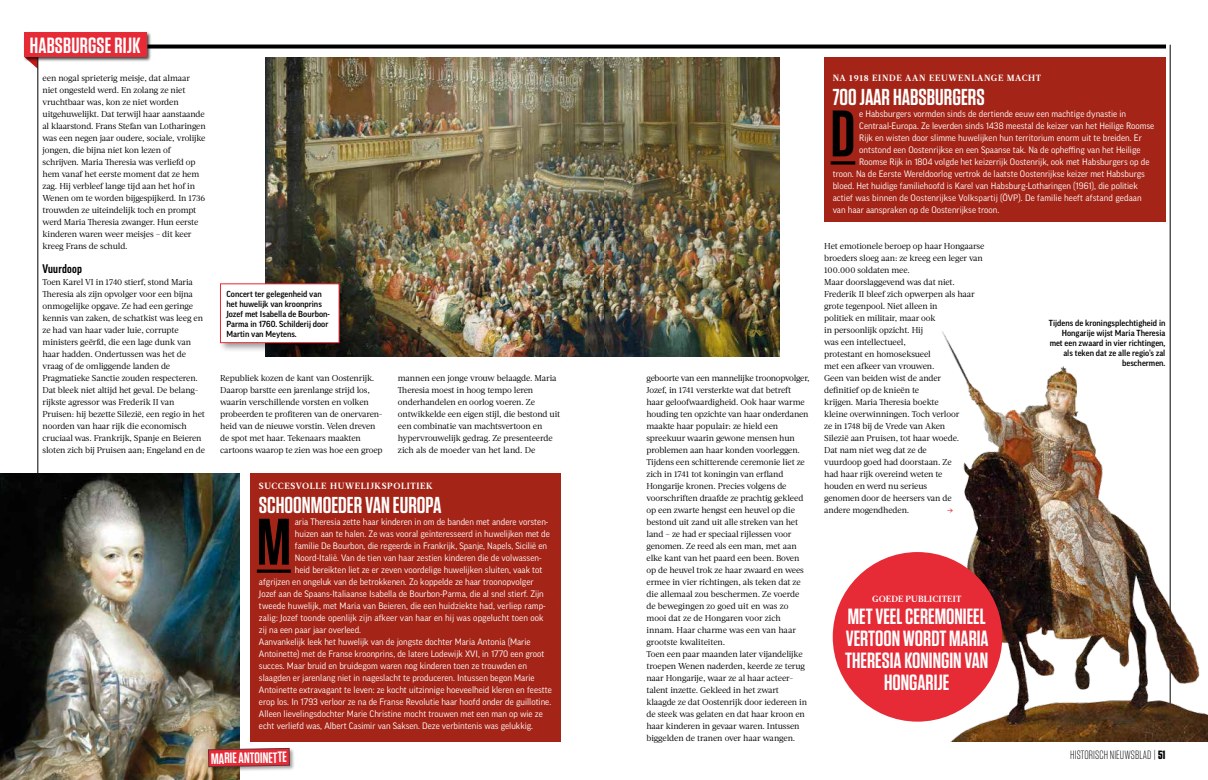
<style>
.page{position:relative;width:1208px;height:780px;background:#fff}
.page>*{position:absolute;margin:0;border:0;box-sizing:border-box;transform-origin:0 0}
.t1{font:600 65.5px "Tungsten";color:#000}
.t2{font:600 23px "Tungsten";color:#fff}
.t3{font:600 22px/22px "Tungsten";color:#fff;text-align:center}
.t4{font:600 15px "Tungsten";color:#fff}
.t5{font:300 12px "Tungsten";letter-spacing:.01em;color:#000}
.t6{font:700 condensed 12px "Good OT";letter-spacing:.02em;color:#000}
.t7{font:9px "Good OT";color:#fff}
.t8{font:700 9px "Acta";letter-spacing:.07em;color:#fff}
.t9{font:700 9px "Acta";letter-spacing:.02em;color:#fff}
.t10{font:8.6px/12px "Acta";letter-spacing:-.015em;color:#000}
.t11{font:500 8.5px/10px "Good OT";color:#000;text-align:right}
.t12{font:8.5px "Verlag";color:#e62a36}
.s1{font-weight:700}
</style>
<div class="page">
<svg style="left:30px;top:62px;width:8px;height:7px"></svg>
<hr style="left:38px;top:57px;width:1px;height:684px;background:#000">
<hr style="left:1170px;top:45px;width:1px;height:696px;background:#000">
<div style="left:23px;top:32px;width:128px;height:30px;background:#000;opacity:.75"></div>
<div style="left:24px;top:33px;width:122px;height:24px;background:#e62a36"></div>
<svg style="left:147px;top:45px;width:1019px;height:4px;background:#1d1d1d"></svg>
<img style="left:604px;top:57px;width:176px;height:300px">
<img style="left:0;top:473px;width:240px;height:307px">
<img style="left:866px;top:313px;width:342px;height:428px">
<img style="left:266px;top:57px;width:338px;height:300px">
<div style="left:250px;top:473px;width:311px;height:268px;background:#a42417"></div>
<hr style="left:257px;top:569px;width:34px;height:3px;background:#000">
<div style="left:218px;top:281px;width:131px;height:72px;background:#000;opacity:.4"></div>
<div style="left:220px;top:284px;width:119px;height:58px;background:#fff"></div>
<div style="left:220px;top:283px;width:119px;height:60px;border:1px solid #e62a36"></div>
<div style="left:832px;top:552px;width:170px;height:169px;background:#e62a36;border-radius:50%"></div>
<div style="left:824px;top:57px;width:341px;height:164px;background:#a42417"></div>
<hr style="left:830px;top:161px;width:25px;height:3px;background:#000">
<div style="left:207px;top:746px;width:88px;height:26px;background:#000;opacity:.4"></div>
<svg style="left:208px;top:747px;width:82px;height:20px;background:#d13841"></svg>
<h3 class="t3" style="left:30px;top:34px;width:112px">HABSBURGSE RIJK</h3>
<p class="t10" style="left:43px;top:72px;width:165px">een nogal sprieterig meisje, dat almaar niet ongesteld werd. En zolang ze niet vruchtbaar was, kon ze niet worden uitgehuwelijkt. Dat terwijl haar aanstaande al klaarstond. Frans Stefan van Lotharingen was een negen jaar oudere, sociale, vrolijke jongen, die bijna niet kon lezen of schrijven. Maria Theresia was verliefd op hem vanaf het eerste moment dat ze hem zag. Hij verbleef lange tijd aan het hof in Wenen om te worden bijgespijkerd. In 1736 trouwden ze uiteindelijk toch en prompt werd Maria Theresia zwanger. Hun eerste kinderen waren weer meisjes – dit keer kreeg Frans de schuld.</p>
<h3 class="t6" style="left:43px;top:262px;width:41px">Vuurdoop</h3>
<p class="t10" style="left:43px;top:276px;width:164px">Toen Karel VI in 1740 stierf, stond Maria Theresia als zijn opvolger voor een bijna onmogelijke opgave. Ze had een geringe kennis van zaken, de schatkist was leeg en ze had van haar vader luie, corrupte ministers geërfd, die een lage dunk van haar hadden. Ondertussen was het de vraag of de omliggende landen de Pragmatieke Sanctie zouden respecteren.<br>Dat bleek niet altijd het geval. De belang&shy;rijkste agressor was Frederik II van Pruisen: hij bezette Silezië, een regio in het noorden van haar rijk die economisch cruciaal was. Frankrijk, Spanje en Beieren sloten zich bij Pruisen aan; Engeland en de</p>
<p class="t11" style="left:226px;top:289px;width:105px;text-align:left">Concert ter gelegenheid van het huwelijk van kroonprins<br>Jozef met Isabella de Bourbon-<br>Parma in 1760. Schilderij door<br>Martin van Meytens.</p>
<p class="t10" style="left:220px;top:372px;width:164px">Republiek kozen de kant van Oostenrijk.<br>Daarop barstte een jarenlange strijd los, waarin verschillende vorsten en volken probeerden te profiteren van de onervaren&shy;heid van de nieuwe vorstin. Velen dreven de spot met haar. Tekenaars maakten cartoons waarop te zien was hoe een groep</p>
<p class="t10" style="left:398px;top:372px;width:164px">mannen een jonge vrouw belaagde. Maria Theresia moest in hoog tempo leren onderhandelen en oorlog voeren. Ze ontwikkelde een eigen stijl, die bestond uit een combinatie van machtsvertoon en hypervrouwelijk gedrag. Ze presenteerde zich als de moeder van het land. De</p>
<p class="t8" style="left:259px;top:480px;width:175px">SUCCESVOLLE HUWELIJKSPOLITIEK</p>
<h2 class="t2" style="left:259px;top:493px;width:184px">SCHOONMOEDER VAN EUROPA</h2>
<h1 class="t1" style="left:257px;top:507px;width:35px">M</h1>
<p class="t7" style="left:295px;top:517px;width:255px">aria Theresia zette haar kinderen in om de banden met andere vorsten-</p>
<p class="t7" style="left:295px;top:529px;width:257px">huizen aan te halen. Ze was vooral geïnteresseerd in huwelijken met de</p>
<p class="t7" style="left:295px;top:541px;width:254px">familie De Bourbon, die regeerde in Frankrijk, Spanje, Napels, Sicilië en</p>
<p class="t7" style="left:295px;top:553px;width:248px">Noord-Italië. Van de tien van haar zestien kinderen die de volwassen-</p>
<p class="t7" style="left:295px;top:565px;width:249px">heid bereikten liet ze er zeven voordelige huwelijken sluiten, vaak tot</p>
<p class="t7" style="left:259px;top:577px;width:276px">afgrijzen en ongeluk van de betrokkenen. Zo koppelde ze haar troonopvolger</p>
<p class="t7" style="left:259px;top:589px;width:286px">Jozef aan de Spaans-Italiaanse Isabella de Bourbon-Parma, die al snel stierf. Zijn</p>
<p class="t7" style="left:259px;top:601px;width:288px">tweede huwelijk, met Maria van Beieren, die een huidziekte had, verliep ramp-</p>
<p class="t7" style="left:259px;top:613px;width:286px">zalig: Jozef toonde openlijk zijn afkeer van haar en hij was opgelucht toen ook</p>
<p class="t7" style="left:259px;top:625px;width:104px">zij na een paar jaar overleed.</p>
<p class="t7" style="left:259px;top:637px;width:273px">Aanvankelijk leek het huwelijk van de jongste dochter Maria Antonia (Marie</p>
<p class="t7" style="left:259px;top:649px;width:287px">Antoinette) met de Franse kroonprins, de latere Lodewijk XVI, in 1770 een groot</p>
<p class="t7" style="left:259px;top:661px;width:269px">succes. Maar bruid en bruidegom waren nog kinderen toen ze trouwden en</p>
<p class="t7" style="left:259px;top:673px;width:277px">slaagden er jarenlang niet in nageslacht te produceren. Intussen begon Marie</p>
<p class="t7" style="left:259px;top:685px;width:294px">Antoinette extravagant te leven: ze kocht uitzinnige hoeveelheid kleren en feestte</p>
<p class="t7" style="left:259px;top:697px;width:294px">erop los. In 1793 verloor ze na de Franse Revolutie haar hoofd onder de guillotine.</p>
<p class="t7" style="left:259px;top:709px;width:285px">Alleen lievelingsdochter Marie Christine mocht trouwen met een man op wie ze</p>
<p class="t7" style="left:259px;top:721px;width:276px">echt verliefd was, Albert Casimir van Saksen. Deze verbintenis was gelukkig.</p>
<h3 class="t4" style="left:211px;top:750px;width:77px;rotate:-1deg">MARIE ANTOINETTE</h3>
<p class="t10" style="left:646px;top:372px;width:165px">geboorte van een mannelijke troonopvolger, Jozef, in 1741 versterkte wat dat betreft haar geloofwaardigheid. Ook haar warme houding ten opzichte van haar onderdanen maakte haar populair: ze hield een spreekuur waarin gewone mensen hun problemen aan haar konden voorleggen.<br>Tijdens een schitterende ceremonie liet ze zich in 1741 tot koningin van erfland Hongarije kronen. Precies volgens de voorschriften draafde ze prachtig gekleed op een zwarte hengst een heuvel op die bestond uit zand uit alle streken van het land – ze had er speciaal rijlessen voor genomen. Ze reed als een man, met aan elke kant van het paard een been. Boven op de heuvel trok ze haar zwaard en wees ermee in vier richtingen, als teken dat ze die allemaal zou beschermen. Ze voerde de bewegingen zo goed uit en was zo mooi dat ze de Hongaren voor zich innam. Haar charme was een van haar grootste kwaliteiten.<br>Toen een paar maanden later vijandelijke troepen Wenen naderden, keerde ze terug naar Hongarije, waar ze al haar acteer&shy;talent inzette. Gekleed in het zwart klaagde ze dat Oostenrijk door iedereen in de steek was gelaten en dat haar kroon en haar kinderen in gevaar waren. Intussen biggelden de tranen over haar wangen.</p>
<p class="t8" style="left:832px;top:72px;width:210px">NA 1918 EINDE AAN EEUWENLANGE MACHT</p>
<h2 class="t2" style="left:832px;top:85px;width:153px">700 JAAR HABSBURGERS</h2>
<h1 class="t1" style="left:830px;top:99px;width:26px">D</h1>
<p class="t7" style="left:859px;top:109px;width:268px">e Habsburgers vormden sinds de dertiende eeuw een machtige dynastie in</p>
<p class="t7" style="left:859px;top:121px;width:297px">Centraal-Europa. Ze leverden sinds 1438 meestal de keizer van het Heilige Roomse</p>
<p class="t7" style="left:859px;top:133px;width:284px">Rijk en wisten door slimme huwelijken hun territorium enorm uit te breiden. Er</p>
<p class="t7" style="left:859px;top:145px;width:283px">ontstond een Oostenrijkse en een Spaanse tak. Na de opheffing van het Heilige</p>
<p class="t7" style="left:859px;top:157px;width:292px">Roomse Rijk in 1804 volgde het keizerrijk Oostenrijk, ook met Habsburgers op de</p>
<p class="t7" style="left:832px;top:169px;width:314px">troon. Na de Eerste Wereldoorlog vertrok de laatste Oostenrijkse keizer met Habsburgs</p>
<p class="t7" style="left:832px;top:181px;width:306px">bloed. Het huidige familiehoofd is Karel van Habsburg-Lotharingen (1961), die politiek</p>
<p class="t7" style="left:832px;top:193px;width:310px">actief was binnen de Oostenrijkse Volkspartij (ÖVP). De familie heeft afstand gedaan</p>
<p class="t7" style="left:832px;top:205px;width:168px">van haar aanspraken op de Oostenrijkse troon.</p>
<p class="t10" style="left:824px;top:240px;width:162px">Het emotionele beroep op haar Hongaarse broeders sloeg aan: ze kreeg een leger van<br>100.000 soldaten mee.<br>Maar doorslaggevend was dat niet.<br>Frederik II bleef zich opwerpen als haar grote tegenpool. Niet alleen in<br>politiek en militair, maar ook<br>in persoonlijk opzicht. Hij<br>was een intellectueel,<br>protestant en homoseksueel<br>met een afkeer van vrouwen.<br>Geen van beiden wist de ander<br>definitief op de knieën te<br>krijgen. Maria Theresia boekte<br>kleine overwinningen. Toch verloor<br>ze in 1748 bij de Vrede van Aken<br>Silezië aan Pruisen, tot haar woede.<br>Dat nam niet weg dat ze de<br>vuurdoop goed had doorstaan. Ze<br>had haar rijk overeind weten te<br>houden en werd nu serieus<br>genomen door de heersers van de<br>andere mogendheden.</p>
<p class="t12" style="left:947px;top:503px;width:8px">→</p>
<p class="t9" style="left:872px;top:593px;width:91px">GOEDE PUBLICITEIT</p>
<h3 class="t3" style="left:845px;top:605px;width:145px">MET VEEL CEREMONIEEL<br>VERTOON WORDT MARIA<br>THERESIA KONINGIN VAN<br>HONGARIJE</h3>
<p class="t11" style="left:1049px;top:318px;width:118px">Tijdens de kroningsplechtigheid in<br>Hongarije wijst Maria Theresia met een zwaard in vier richtingen, als teken dat ze alle regio’s zal beschermen.</p>
<h3 class="t5" style="left:1070px;top:748px;width:97px">HISTORISCH NIEUWSBLAD|<span class="s1">51</span></h3>
</div>
